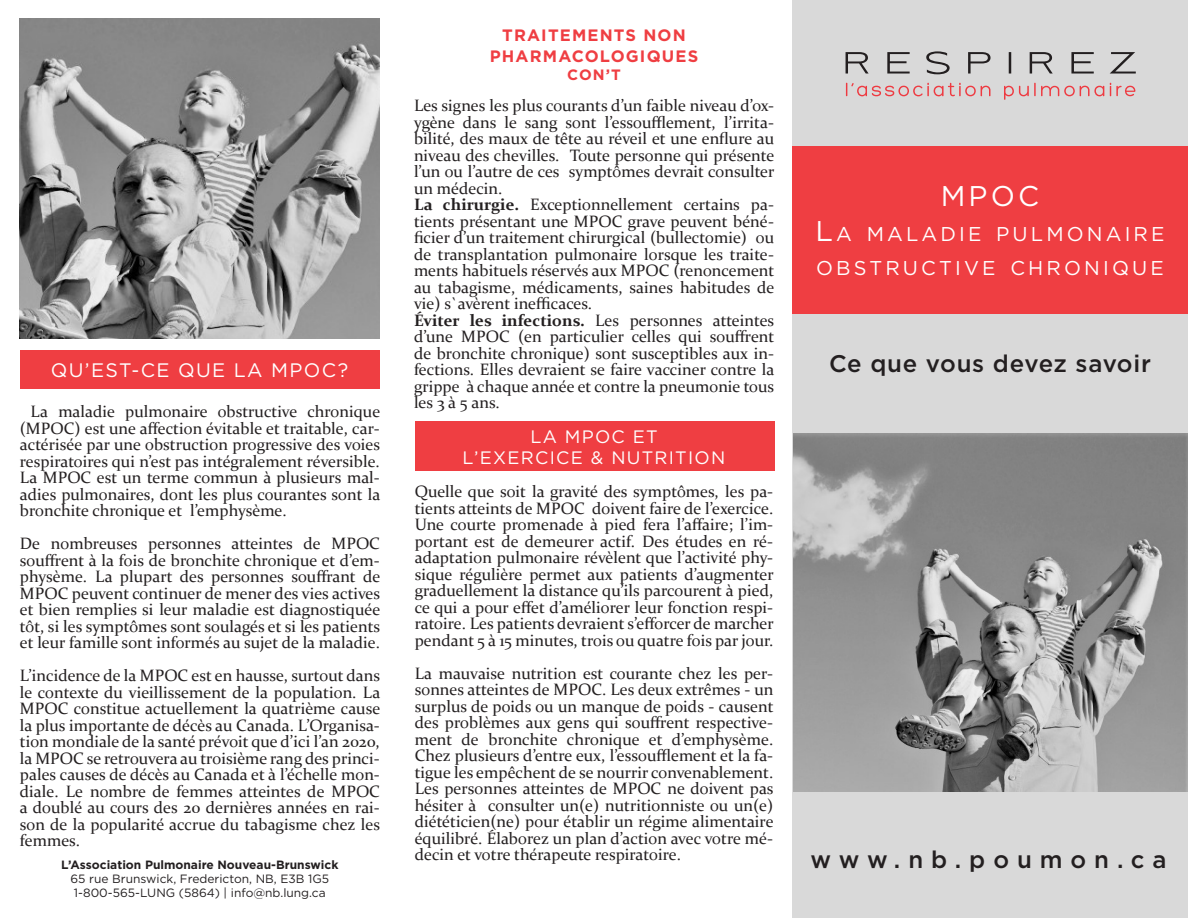
<style>
.page{position:relative;width:1188px;height:918px;background:#fff}
.page>*{position:absolute;margin:0;border:0;box-sizing:border-box;transform-origin:0 0}
.t1{font:28.5px "Gotham";color:#fff}
.t2{font:500 24px "Gotham";letter-spacing:.03em;color:#231f20}
.t3{font:500 24px "Gotham";letter-spacing:.33em;color:#231f20}
.t4{font:19.95px/34.2px "Gotham";letter-spacing:.155em;color:#fff;text-align:right}
.t5{font:19.5px "Gotham";letter-spacing:.07em;color:#fff}
.t6{font:18px "Gotham";letter-spacing:.07em;color:#fff}
.t7{font:16.5px/16.5px "Constantia";color:#231f20;text-align:justify}
.t8{font:700 16.5px "Gotham";letter-spacing:.07em;color:#ef3e42}
.t9{font:700 15px "Gotham";color:#ef3e42}
.t10{font:12px "Gotham";color:#231f20}
.t11{font:700 12px "Gotham";color:#231f20}
.s1{font-weight:700}
.s2{font-size:28.5px}
</style>
<div class="page">
<div style="left:793px;top:0;width:395px;height:918px;background:#d9d9d9"></div>
<div style="left:793px;top:146px;width:395px;height:168px;background:#ef3e42"></div>
<svg style="left:846px;top:83px;width:144px;height:14px"></svg>
<svg style="left:1004px;top:83px;width:100px;height:17px"></svg>
<svg style="left:1110px;top:83px;width:25px;height:14px"></svg>
<svg style="left:846px;top:51px;width:290px;height:23px"></svg>
<img style="left:794px;top:433px;width:394px;height:358px">
<div style="left:416px;top:422px;width:360px;height:49px;background:#ef3e42"></div>
<div style="left:20px;top:350px;width:360px;height:39px;background:#ef3e42"></div>
<img style="left:20px;top:18px;width:359px;height:321px">
<p class="t8" style="left:502px;top:24px;width:185px">TRAITEMENTS NON</p>
<p class="t8" style="left:490px;top:46px;width:210px">PHARMACOLOGIQUES</p>
<p class="t9" style="left:567px;top:65px;width:55px">CON’T</p>
<p class="t7" style="left:414px;top:97px;width:362px">Les signes les plus courants d’un faible niveau d’ox&shy;ygène dans le sang sont l’essoufflement, l’irrita&shy;bilité, des maux de tête au réveil et une enflure au niveau des chevilles. Toute personne qui présente l’un ou l’autre de ces symptômes devrait consulter un médecin.</p>
<p class="t7" style="left:414px;top:196px;width:362px"><span class="s1">La chirurgie.</span> Exceptionnellement certains pa&shy;tients présentant une MPOC grave peuvent béné&shy;ficier d’un traitement chirurgical (bullectomie) ou de transplantation pulmonaire lorsque les traite&shy;ments habituels réservés aux MPOC (renoncement au tabagisme, médicaments, saines habitudes de vie) s`avèrent inefficaces.</p>
<p class="t7" style="left:414px;top:311px;width:362px"><span class="s1">Éviter les infections.</span> Les personnes atteintes d’une MPOC (en particulier celles qui souffrent de bronchite chronique) sont susceptibles aux in&shy;fections. Elles devraient se faire vacciner contre la grippe à chaque année et contre la pneumonie tous les 3 à 5 ans.</p>
<p class="t1" style="left:941px;top:178px;width:100px">MPOC</p>
<p class="t4" style="left:815px;top:216px;width:233px"><span class="s2">L</span>A M ALADIE P ULMO</p>
<p class="t4" style="left:816px;top:216px;width:350px">NAIRE<br>O BSTRUC TIVE C HRO NIQUE</p>
<p class="t2" style="left:829px;top:348px;width:323px">Ce que vous devez savoir</p>
<p class="t5" style="left:51px;top:358px;width:299px">QU’EST-CE QUE LA MPOC?</p>
<p class="t7" style="left:20px;top:403px;width:362px;text-indent:11px">La maladie pulmonaire obstructive chronique (MPOC) est une affection évitable et traitable, car&shy;actérisée par une obstruction progressive des voies respiratoires qui n’est pas intégralement réversible.<br>La MPOC est un terme commun à plusieurs mal&shy;adies pulmonaires, dont les plus courantes sont la bronchite chronique et l’emphysème.</p>
<p class="t7" style="left:20px;top:535px;width:362px">De nombreuses personnes atteintes de MPOC souffrent à la fois de bronchite chronique et d’em&shy;physème. La plupart des personnes souffrant de MPOC peuvent continuer de mener des vies actives et bien remplies si leur maladie est diagnostiquée tôt, si les symptômes sont soulagés et si les patients et leur famille sont informés au sujet de la maladie.</p>
<p class="t7" style="left:20px;top:667px;width:362px">L’incidence de la MPOC est en hausse, surtout dans le contexte du vieillissement de la population. La MPOC constitue actuellement la quatrième cause la plus importante de décès au Canada. L’Organisa&shy;tion mondiale de la santé prévoit que d’ici l’an 2020, la MPOC se retrouvera au troisième rang des princi&shy;pales causes de décès au Canada et à l’échelle mon&shy;diale. Le nombre de femmes atteintes de MPOC a doublé au cours des 20 dernières années en rai&shy;son de la popularité accrue du tabagisme chez les femmes.</p>
<p class="t6" style="left:530px;top:425px;width:129px">LA MPOC ET</p>
<p class="t6" style="left:463px;top:446px;width:264px">L’EXERCICE &amp; NUTRITION</p>
<p class="t7" style="left:415px;top:483px;width:361px">Quelle que soit la gravité des symptômes, les pa&shy;tients atteints de MPOC doivent faire de l’exercice.<br>Une courte promenade à pied fera l’affaire; l’im&shy;portant est de demeurer actif. Des études en ré&shy;adaptation pulmonaire révèlent que l’activité phy&shy;sique régulière permet aux patients d’augmenter graduellement la distance qu’ils parcourent à pied, ce qui a pour effet d’améliorer leur fonction respi&shy;ratoire. Les patients devraient s’efforcer de marcher pendant 5 à 15 minutes, trois ou quatre fois par jour.</p>
<p class="t7" style="left:415px;top:664px;width:360px">La mauvaise nutrition est courante chez les per&shy;sonnes atteintes de MPOC. Les deux extrêmes - un surplus de poids ou un manque de poids - causent des problèmes aux gens qui souffrent respective&shy;ment de bronchite chronique et d’emphysème.<br>Chez plusieurs d’entre eux, l’essoufflement et la fa&shy;tigue les empêchent de se nourrir convenablement.<br>Les personnes atteintes de MPOC ne doivent pas hésiter à consulter un(e) nutritionniste ou un(e) diététicien(ne) pour établir un régime alimentaire équilibré. Élaborez un plan d’action avec votre mé&shy;decin et votre thérapeute respiratoire.</p>
<p class="t11" style="left:61px;top:856px;width:279px">L’Association Pulmonaire Nouveau-Brunswick</p>
<p class="t3" style="left:810px;top:844px;width:358px">www.nb.poumon.ca</p>
<p class="t10" style="left:71px;top:871px;width:260px">65 rue Brunswick, Fredericton, NB, E3B 1G5</p>
<p class="t10" style="left:74px;top:886px;width:253px">1-800-565-LUNG (5864) | info@nb.lung.ca</p>
</div>
